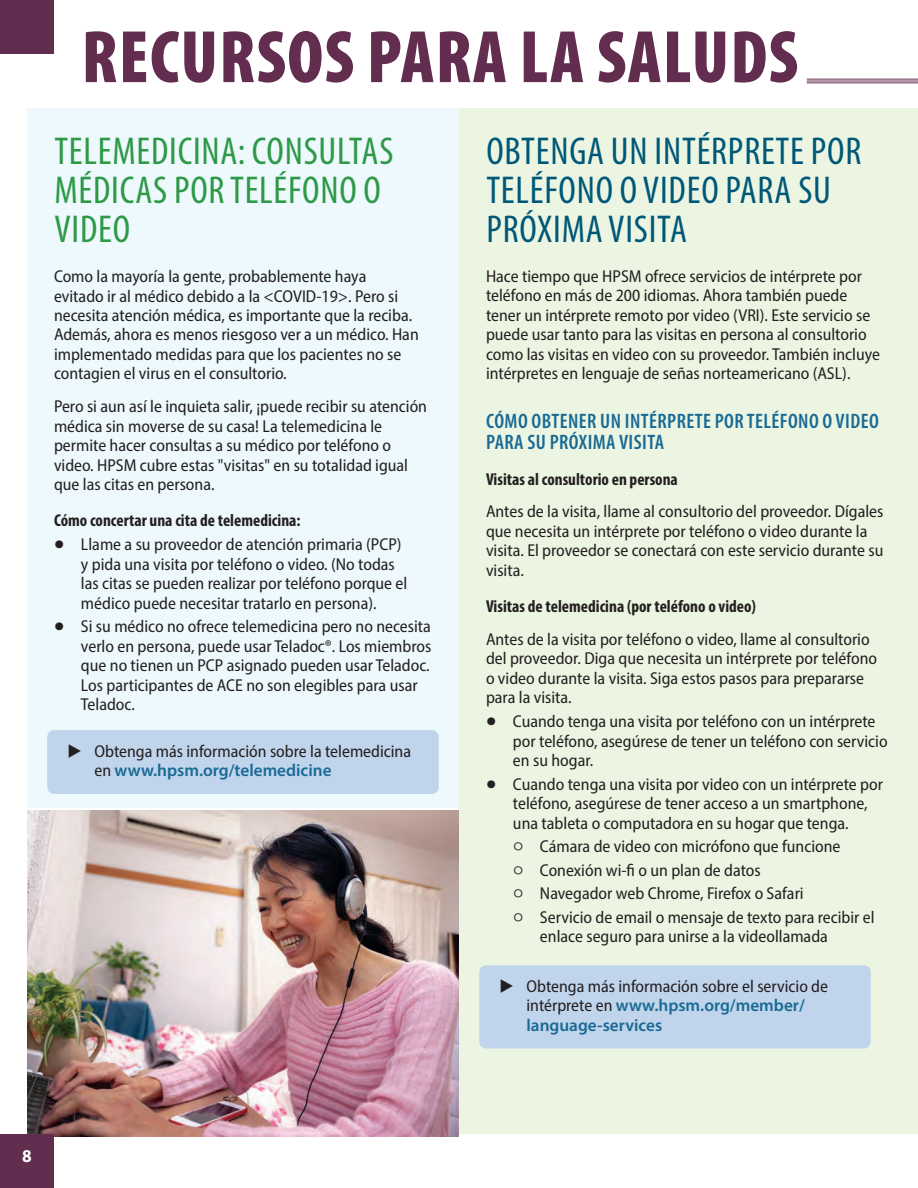
<style>
.page{position:relative;width:918px;height:1188px;background:#fff}
.page>*{position:absolute;margin:0;border:0;box-sizing:border-box;transform-origin:0 0}
.Section_Heading{font:900 condensed 75px "Myriad Pro";letter-spacing:.02em;color:#632d4f;scale:.96 1}
.t1{font:condensed 39px/39px "Myriad Pro";letter-spacing:.02em;color:#005878}
.t2{font:condensed 39px/39px "Myriad Pro";letter-spacing:.02em;color:#2e9947}
.t3{font:600 condensed 21px/21px "Myriad Pro";letter-spacing:.02em;color:#186a95}
.t4{font:700 18px "Myriad Pro";color:#fff;scale:.96 1}
.t5{font:semi-condensed 17.25px/19.5px "Myriad Pro";color:#231f20}
.t6{font:700 condensed 17.25px "Myriad Pro";color:#231f20}
.s1{font-family:"Source Sans Pro";font-stretch:normal}
.s2{font-weight:600;font-stretch:normal;color:#186a95}
</style>
<div class="page">
<div style="left:459px;top:108px;width:459px;height:1026px;background:#ecf5e2"></div>
<div style="left:27px;top:108px;width:432px;height:700px;background:#edf9fc"></div>
<div style="left:47px;top:730px;width:392px;height:64px;background:#c0d4eb;border-radius:7px"></div>
<img style="left:27px;top:810px;width:432px;height:326px">
<div style="left:479px;top:965px;width:392px;height:83px;background:#c0d4eb;border-radius:7px"></div>
<div style="left:0;top:1134px;width:54px;height:54px;background:#632d4f"></div>
<div style="left:0;top:0;width:54px;height:54px;background:#632d4f"></div>
<hr style="left:807px;top:79px;width:111px;height:1px;background:#632d4f">
<hr style="left:807px;top:81px;width:111px;height:1px;background:#632d4f">
<hr style="left:807px;top:82px;width:111px;height:1px;background:#632d4f">
<p class="Section_Heading" style="left:82px;top:9px;width:748px">RECURSOS PARA LA SALUDS</p>
<h1 class="t2" style="left:54px;top:131px;width:341px">TELEMEDICINA: CONSULTAS<br>MÉDICAS POR TELÉFONO O<br>VIDEO</h1>
<p class="t5" style="left:54px;top:266px;width:366px">Como la mayoría la gente, probablemente haya evitado ir al médico debido a la &lt;COVID-19&gt;. Pero si necesita atención médica, es importante que la reciba.<br>Además, ahora es menos riesgoso ver a un médico. Han implementado medidas para que los pacientes no se contagien el virus en el consultorio.</p>
<p class="t5" style="left:54px;top:397px;width:375px">Pero si aun así le inquieta salir, ¡puede recibir su atención médica sin moverse de su casa! La telemedicina le permite hacer consultas a su médico por teléfono o video. HPSM cubre estas "visitas" en su totalidad igual que las citas en persona.</p>
<h3 class="t6" style="left:54px;top:510px;width:248px">Cómo concertar una cita de telemedicina:</h3>
<p class="t5" style="left:81px;top:534px;width:328px;text-indent:-27px"><span class="s1">●</span> Llame a su proveedor de atención primaria (PCP) y pida una visita por teléfono o video. (No todas las citas se pueden realizar por teléfono porque el médico puede necesitar tratarlo en persona).</p>
<p class="t5" style="left:81px;top:616px;width:352px;text-indent:-27px"><span class="s1">●</span> Si su médico no ofrece telemedicina pero no necesita verlo en persona, puede usar Teladoc®. Los miembros que no tienen un PCP asignado pueden usar Teladoc.<br>Los participantes de ACE no son elegibles para usar Teladoc.</p>
<p class="t5" style="left:94px;top:741px;width:318px;text-indent:-27px">▶ Obtenga más información sobre la telemedicina en <span class="s2">www.hpsm.org/telemedicine</span></p>
<h1 class="t1" style="left:486px;top:131px;width:377px">OBTENGA UN INTÉRPRETE POR<br>TELÉFONO O VIDEO PARA SU<br>PRÓXIMA VISITA</h1>
<p class="t5" style="left:486px;top:266px;width:396px">Hace tiempo que HPSM ofrece servicios de intérprete por teléfono en más de 200 idiomas. Ahora también puede tener un intérprete remoto por video (VRI). Este servicio se puede usar tanto para las visitas en persona al consultorio como las visitas en video con su proveedor. También incluye intérpretes en lenguaje de señas norteamericano (ASL).</p>
<h2 class="t3" style="left:486px;top:410px;width:394px">CÓMO OBTENER UN INTÉRPRETE POR TELÉFONO O VIDEO<br>PARA SU PRÓXIMA VISITA</h2>
<h3 class="t6" style="left:486px;top:468px;width:193px">Visitas al consultorio en persona</h3>
<p class="t5" style="left:486px;top:502px;width:399px">Antes de la visita, llame al consultorio del proveedor. Dígales que necesita un intérprete por teléfono o video durante la visita. El proveedor se conectará con este servicio durante su visita.</p>
<h3 class="t6" style="left:486px;top:595px;width:272px">Visitas de telemedicina (por teléfono o video)</h3>
<p class="t5" style="left:486px;top:629px;width:393px">Antes de la visita por teléfono o video, llame al consultorio del proveedor. Diga que necesita un intérprete por teléfono o video durante la visita. Siga estos pasos para prepararse para la visita.</p>
<p class="t5" style="left:513px;top:711px;width:376px;text-indent:-27px"><span class="s1">●</span> Cuando tenga una visita por teléfono con un intérprete por teléfono, asegúrese de tener un teléfono con servicio en su hogar.</p>
<p class="t5" style="left:513px;top:774px;width:371px;text-indent:-27px"><span class="s1">●</span> Cuando tenga una visita por video con un intérprete por teléfono, asegúrese de tener acceso a un smartphone, una tableta o computadora en su hogar que tenga.</p>
<p class="t5" style="left:513px;top:836px;width:329px"><span class="s1">○</span> Cámara de video con micrófono que funcione</p>
<p class="t5" style="left:513px;top:860px;width:249px"><span class="s1">○</span> Conexión wi-fi o un plan de datos</p>
<p class="t5" style="left:513px;top:883px;width:292px"><span class="s1">○</span> Navegador web Chrome, Firefox o Safari</p>
<p class="t5" style="left:540px;top:907px;width:336px;text-indent:-27px"><span class="s1">○</span> Servicio de email o mensaje de texto para recibir el enlace seguro para unirse a la videollamada</p>
<p class="t5" style="left:526px;top:976px;width:303px;text-indent:-27px">▶ Obtenga más información sobre el servicio de intérprete en <span class="s2">www.hpsm.org/member/ language-services</span></p>
<p class="t4" style="left:22px;top:1144px;width:11px">8</p>
</div>
